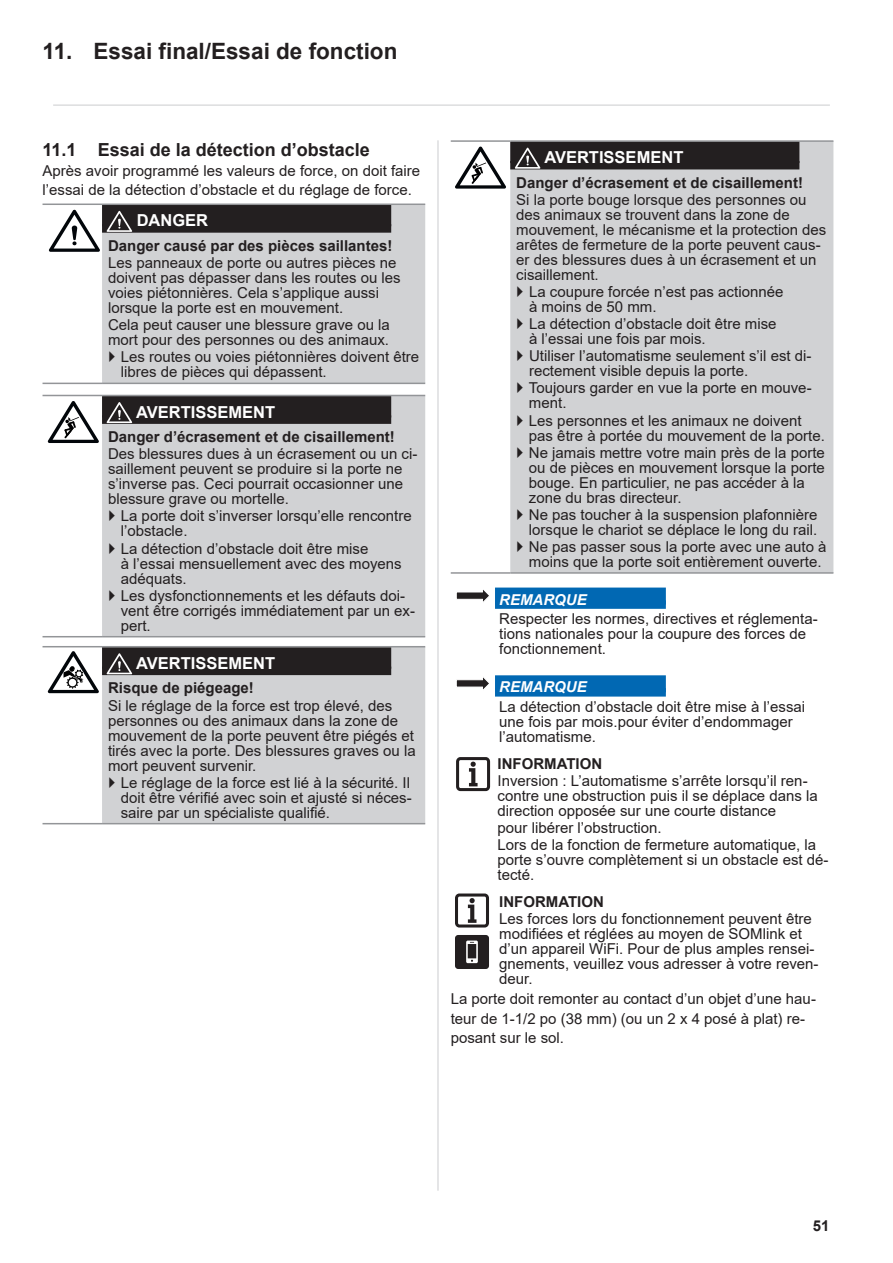
<style>
.page{position:relative;width:893px;height:1263px;background:#fff}
.page>*{position:absolute;margin:0;border:0;box-sizing:border-box;transform-origin:0 0}
.t1{font:700 22.5px "Arial";color:#231f20}
.t2{font:700 18px "Arial";color:#231f20}
.t3{font:700 16.5px "Arial";color:#fff}
.t4{font:15px/15px "Arial";color:#231f20}
.t5{font:700 15px "Arial";color:#231f20}
.t6{font:italic 700 15px "Arial";color:#fff}
</style>
<div class="page">
<hr style="left:53px;top:105px;width:777px;height:1px;background:#d1d2d4">
<hr style="left:437px;top:140px;width:2px;height:1051px;background:#d1d2d4">
<div style="left:102px;top:205px;width:323px;height:178px;background:#d1d2d4"></div>
<hr style="left:102px;top:204px;width:323px;height:1px;background:#939598">
<hr style="left:43px;top:383px;width:59px;height:1px;background:#939598">
<hr style="left:43px;top:204px;width:59px;height:1px;background:#939598">
<hr style="left:102px;top:383px;width:323px;height:1px;background:#939598">
<div style="left:102px;top:205px;width:289px;height:21px;background:#231f20"></div>
<div style="left:102px;top:224px;width:289px;height:9px;background:#231f20"></div>
<svg style="left:107px;top:211px;width:25px;height:21px"></svg>
<div style="left:102px;top:396px;width:323px;height:240px;background:#d1d2d4"></div>
<hr style="left:102px;top:395px;width:323px;height:1px;background:#939598">
<hr style="left:43px;top:636px;width:59px;height:1px;background:#939598">
<hr style="left:43px;top:395px;width:59px;height:1px;background:#939598">
<hr style="left:102px;top:636px;width:323px;height:1px;background:#939598">
<div style="left:102px;top:396px;width:289px;height:21px;background:#231f20"></div>
<div style="left:102px;top:415px;width:289px;height:9px;background:#231f20"></div>
<svg style="left:107px;top:402px;width:25px;height:21px"></svg>
<div style="left:102px;top:647px;width:323px;height:176px;background:#d1d2d4"></div>
<hr style="left:102px;top:646px;width:323px;height:1px;background:#939598">
<hr style="left:43px;top:823px;width:59px;height:1px;background:#939598">
<hr style="left:43px;top:646px;width:59px;height:1px;background:#939598">
<hr style="left:102px;top:823px;width:323px;height:1px;background:#939598">
<div style="left:102px;top:647px;width:289px;height:22px;background:#231f20"></div>
<div style="left:102px;top:667px;width:289px;height:8px;background:#231f20"></div>
<svg style="left:107px;top:653px;width:25px;height:21px"></svg>
<svg style="left:49px;top:210px;width:51px;height:42px"></svg>
<svg style="left:48px;top:401px;width:51px;height:42px"></svg>
<svg style="left:48px;top:651px;width:51px;height:42px"></svg>
<div style="left:510px;top:142px;width:323px;height:430px;background:#d1d2d4"></div>
<hr style="left:510px;top:140px;width:323px;height:2px;background:#939598">
<hr style="left:451px;top:572px;width:59px;height:2px;background:#939598">
<hr style="left:451px;top:140px;width:59px;height:2px;background:#939598">
<hr style="left:510px;top:572px;width:323px;height:2px;background:#939598">
<div style="left:510px;top:142px;width:289px;height:21px;background:#231f20"></div>
<div style="left:510px;top:161px;width:289px;height:8px;background:#231f20"></div>
<svg style="left:515px;top:148px;width:25px;height:21px"></svg>
<div style="left:495px;top:587px;width:171px;height:17px;background:#0168b3"></div>
<div style="left:495px;top:600px;width:171px;height:9px;background:#0168b3"></div>
<div style="left:495px;top:675px;width:171px;height:17px;background:#0168b3"></div>
<div style="left:495px;top:688px;width:171px;height:9px;background:#0168b3"></div>
<svg style="left:455px;top:147px;width:51px;height:42px"></svg>
<svg style="left:456px;top:589px;width:33px;height:13px"></svg>
<svg style="left:456px;top:677px;width:33px;height:13px"></svg>
<div style="left:456px;top:757px;width:34px;height:34px;border:3px solid #231f20;border-radius:3px"></div>
<svg style="left:469px;top:762px;width:9px;height:24px"></svg>
<svg style="left:455px;top:935px;width:34px;height:34px"></svg>
<div style="left:455px;top:893px;width:34px;height:34px;border:3px solid #231f20;border-radius:3px"></div>
<svg style="left:468px;top:898px;width:8px;height:25px"></svg>
<svg style="left:109px;top:351px;width:6px;height:11px"></svg>
<svg style="left:109px;top:510px;width:6px;height:11px"></svg>
<svg style="left:109px;top:543px;width:6px;height:11px"></svg>
<svg style="left:109px;top:590px;width:6px;height:11px"></svg>
<svg style="left:109px;top:777px;width:6px;height:11px"></svg>
<svg style="left:517px;top:286px;width:6px;height:11px"></svg>
<svg style="left:517px;top:318px;width:6px;height:11px"></svg>
<svg style="left:517px;top:350px;width:6px;height:11px"></svg>
<svg style="left:517px;top:382px;width:6px;height:11px"></svg>
<svg style="left:517px;top:415px;width:6px;height:11px"></svg>
<svg style="left:517px;top:447px;width:6px;height:11px"></svg>
<svg style="left:517px;top:509px;width:6px;height:11px"></svg>
<svg style="left:517px;top:541px;width:6px;height:11px"></svg>
<h1 class="t1" style="left:43px;top:35px;width:356px">11. Essai final/Essai de fonction</h1>
<p class="t2" style="left:43px;top:137px;width:329px">11.1 Essai de la détection d’obstacle</p>
<p class="t4" style="left:43px;top:160px;width:379px;line-height:19.5px">Après avoir programmé les valeurs de force, on doit faire l’essai de la détection d’obstacle et du réglage de force.</p>
<p class="t3" style="left:137px;top:209px;width:73px">DANGER</p>
<p class="t5" style="left:108px;top:235px;width:286px">Danger causé par des pièces saillantes!</p>
<p class="t4" style="left:108px;top:255px;width:294px">Les panneaux de porte ou autres pièces ne doivent pas dépasser dans les routes ou les voies piétonnières. Cela s’applique aussi lorsque la porte est en mouvement.</p>
<p class="t4" style="left:108px;top:317px;width:283px">Cela peut causer une blessure grave ou la mort pour des personnes ou des animaux.</p>
<p class="t4" style="left:121px;top:349px;width:300px">Les routes ou voies piétonnières doivent être libres de pièces qui dépassent.</p>
<p class="t3" style="left:136px;top:400px;width:141px">AVERTISSEMENT</p>
<p class="t5" style="left:108px;top:426px;width:288px">Danger d’écrasement et de cisaillement!</p>
<p class="t4" style="left:108px;top:446px;width:311px">Des blessures dues à un écrasement ou un ci&shy;saillement peuvent se produire si la porte ne s’inverse pas. Ceci pourrait occasionner une blessure grave ou mortelle.</p>
<p class="t4" style="left:121px;top:509px;width:292px">La porte doit s’inverser lorsqu’elle rencontre l’obstacle.</p>
<p class="t4" style="left:121px;top:541px;width:282px">La détection d’obstacle doit être mise<br>à l’essai mensuellement avec des moyens adéquats.</p>
<p class="t4" style="left:121px;top:588px;width:296px">Les dysfonctionnements et les défauts doi&shy;vent être corrigés immédiatement par un ex&shy;pert.</p>
<p class="t3" style="left:136px;top:651px;width:141px">AVERTISSEMENT</p>
<p class="t5" style="left:108px;top:677px;width:147px">Risque de piégeage!</p>
<p class="t4" style="left:108px;top:698px;width:309px">Si le réglage de la force est trop élevé, des personnes ou des animaux dans la zone de mouvement de la porte peuvent être piégés et tirés avec la porte. Des blessures graves ou la mort peuvent survenir.</p>
<p class="t4" style="left:121px;top:775px;width:292px;text-align:justify">Le réglage de la force est lié à la sécurité. Il doit être vérifié avec soin et ajusté si néces&shy;saire par un spécialiste qualifié.</p>
<p class="t3" style="left:544px;top:146px;width:141px">AVERTISSEMENT</p>
<p class="t5" style="left:516px;top:172px;width:288px">Danger d’écrasement et de cisaillement!</p>
<p class="t4" style="left:516px;top:192px;width:312px">Si la porte bouge lorsque des personnes ou des animaux se trouvent dans la zone de mouvement, le mécanisme et la protection des arêtes de fermeture de la porte peuvent caus&shy;er des blessures dues à un écrasement et un cisaillement.</p>
<p class="t4" style="left:529px;top:284px;width:256px">La coupure forcée n’est pas actionnée à moins de 50 mm.</p>
<p class="t4" style="left:529px;top:316px;width:249px">La détection d’obstacle doit être mise à l’essai une fois par mois.</p>
<p class="t4" style="left:529px;top:348px;width:284px">Utiliser l’automatisme seulement s’il est di&shy;rectement visible depuis la porte.</p>
<p class="t4" style="left:529px;top:381px;width:284px">Toujours garder en vue la porte en mouve&shy;ment.</p>
<p class="t4" style="left:529px;top:413px;width:297px">Les personnes et les animaux ne doivent pas être à portée du mouvement de la porte.</p>
<p class="t4" style="left:529px;top:445px;width:297px">Ne jamais mettre votre main près de la porte ou de pièces en mouvement lorsque la porte bouge. En particulier, ne pas accéder à la zone du bras directeur.</p>
<p class="t4" style="left:529px;top:507px;width:290px">Ne pas toucher à la suspension plafonnière lorsque le chariot se déplace le long du rail.</p>
<p class="t4" style="left:529px;top:539px;width:299px">Ne pas passer sous la porte avec une auto à moins que la porte soit entièrement ouverte.</p>
<p class="t6" style="left:499px;top:589px;width:89px">REMARQUE</p>
<p class="t4" style="left:499px;top:611px;width:320px">Respecter les normes, directives et réglementa&shy;tions nationales pour la coupure des forces de fonctionnement.</p>
<p class="t6" style="left:499px;top:677px;width:89px">REMARQUE</p>
<p class="t4" style="left:499px;top:699px;width:307px">La détection d’obstacle doit être mise à l’essai une fois par mois.pour éviter d’endommager l’automatisme.</p>
<p class="t5" style="left:497px;top:753px;width:106px">INFORMATION</p>
<p class="t4" style="left:497px;top:773px;width:322px">Inversion : L’automatisme s’arrête lorsqu’il ren&shy;contre une obstruction puis il se déplace dans la direction opposée sur une courte distance</p>
<p class="t4" style="left:497px;top:819px;width:320px;line-height:17.1px">pour libérer l’obstruction.<br>Lors de la fonction de fermeture automatique, la</p>
<p class="t4" style="left:497px;top:852px;width:333px">porte s’ouvre complètement si un obstacle est dé&shy;tecté.</p>
<p class="t5" style="left:499px;top:891px;width:106px">INFORMATION</p>
<p class="t4" style="left:499px;top:911px;width:321px">Les forces lors du fonctionnement peuvent être modifiées et réglées au moyen de SOMlink et d’un appareil WiFi. Pour de plus amples rensei&shy;gnements, veuillez vous adresser à votre reven&shy;deur.</p>
<p class="t4" style="left:451px;top:989px;width:367px;line-height:19.5px">La porte doit remonter au contact d’un objet d’une hau&shy;teur de 1-1/2 po (38 mm) (ou un 2 x 4 posé à plat) re&shy;posant sur le sol.</p>
<p class="t5" style="left:813px;top:1215px;width:18px">51</p>
</div>
